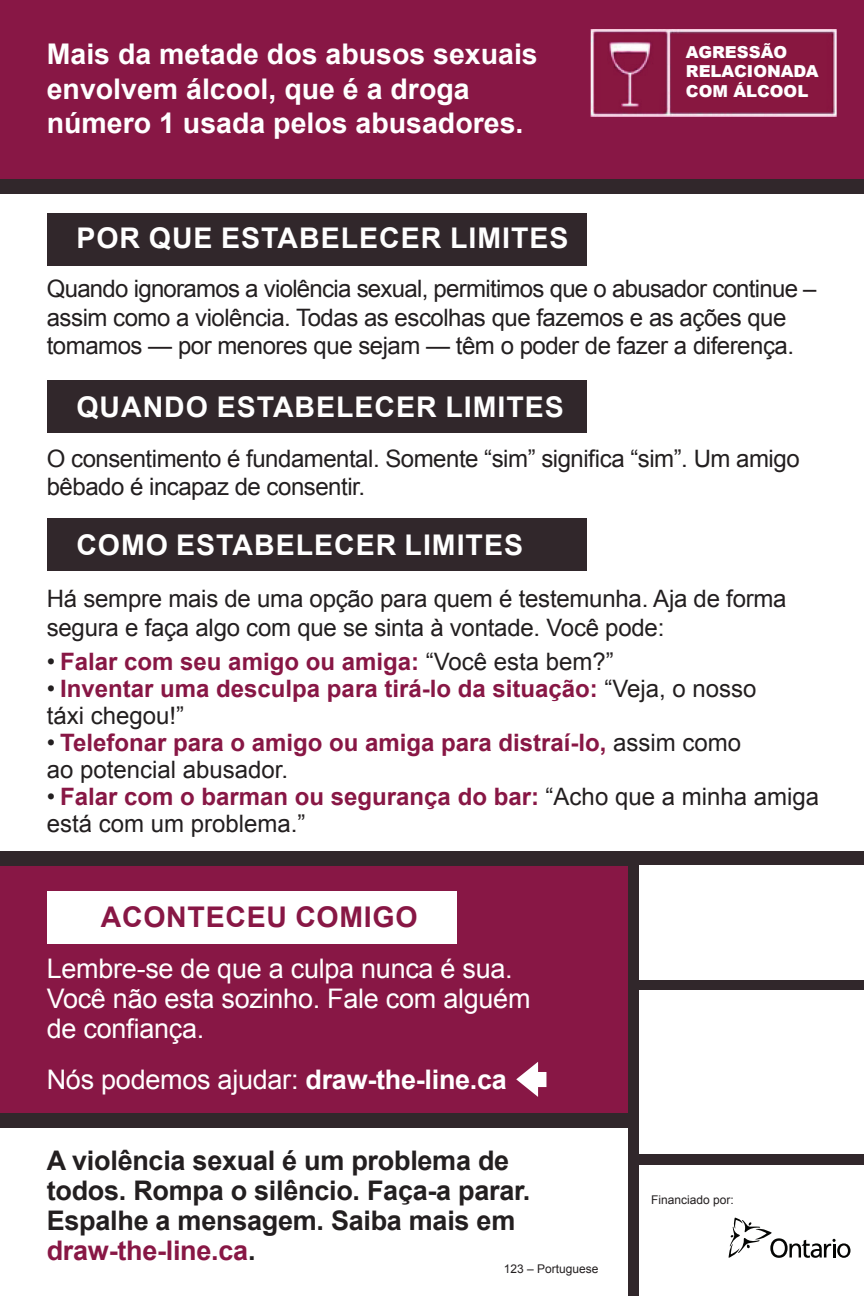
<style>
.page{position:relative;width:864px;height:1296px;background:#fff}
.page>*{position:absolute;margin:0;border:0;box-sizing:border-box;transform-origin:0 0}
.t1{font:700 28.5px/34.5px "Arial";color:#fff}
.t2{font:700 28.5px "Arial";letter-spacing:.035em;color:#fff}
.t3{font:700 28.5px "Arial";letter-spacing:.025em;color:#881745}
.t4{font:27px/30px "Arial";letter-spacing:-.01em;color:#fff}
.t5{font:700 27px/30px "Arial";letter-spacing:-.01em;color:#231f20}
.t6{font:24px/28.5px "Arial";letter-spacing:-.02em;color:#231f20}
.t7{font:700 24px/27px "Arial";color:#881745}
.t8{font:24px/27px "Arial";color:#231f20}
.t9{font:900 16.5px/19.5px "Arial";color:#fff}
.t10{font:12px "Arial";color:#231f20}
.s1{font-weight:400;color:#231f20}
.s2{font-weight:700;color:#881745}
.s3{font-weight:700}
.s4{color:#881745}
</style>
<div class="page">
<div style="left:0;top:0;width:864px;height:186px;background:#881745"></div>
<div style="left:0;top:858px;width:864px;height:262px;background:#881745"></div>
<img style="left:590px;top:30px;width:246px;height:86px">
<div style="left:47px;top:213px;width:539px;height:52px;background:#31272b"></div>
<div style="left:0;top:179px;width:864px;height:14px;background:#31272b"></div>
<div style="left:0;top:851px;width:864px;height:14px;background:#31272b"></div>
<div style="left:629px;top:854px;width:235px;height:442px;background:#31272b"></div>
<div style="left:0;top:1113px;width:864px;height:15px;background:#31272b"></div>
<div style="left:47px;top:381px;width:539px;height:52px;background:#31272b"></div>
<div style="left:47px;top:519px;width:539px;height:52px;background:#31272b"></div>
<div style="left:47px;top:891px;width:409px;height:52px;background:#fff"></div>
<div style="left:640px;top:865px;width:224px;height:114px;background:#fff"></div>
<div style="left:640px;top:990px;width:224px;height:164px;background:#fff"></div>
<div style="left:640px;top:1166px;width:224px;height:130px;background:#fff"></div>
<svg style="left:516px;top:1062px;width:30px;height:35px"></svg>
<svg style="left:729px;top:1218px;width:121px;height:40px"></svg>
<p class="t1" style="left:47px;top:37px;width:493px">Mais da metade dos abusos sexuais envolvem álcool, que é a droga número 1 usada pelos abusadores.</p>
<p class="t2" style="left:76px;top:218px;width:494px">POR QUE ESTABELECER LIMITES</p>
<p class="t9" style="left:686px;top:42px;width:134px">AGRESSÃO<br>RELACIONADA<br>COM ÁLCOOL</p>
<p class="t6" style="left:47px;top:274px;width:771px">Quando ignoramos a violência sexual, permitimos que o abusador continue – assim como a violência. Todas as escolhas que fazemos e as ações que tomamos — por menores que sejam — têm o poder de fazer a diferença.</p>
<p class="t2" style="left:76px;top:387px;width:489px">QUANDO ESTABELECER LIMITES</p>
<p class="t6" style="left:47px;top:444px;width:754px">O consentimento é fundamental. Somente “sim” significa “sim”. Um amigo bêbado é incapaz de consentir.</p>
<p class="t2" style="left:76px;top:525px;width:448px">COMO ESTABELECER LIMITES</p>
<p class="t6" style="left:47px;top:584px;width:741px">Há sempre mais de uma opção para quem é testemunha. Aja de forma segura e faça algo com que se sinta à vontade. Você pode:</p>
<p class="t7" style="left:47px;top:648px;width:568px"><span class="s1">•</span> Falar com seu amigo ou amiga: <span class="s1">“Você esta bem?”</span></p>
<p class="t7" style="left:47px;top:675px;width:711px"><span class="s1">•</span> Inventar uma desculpa para tirá-lo da situação: <span class="s1">“Veja, o nosso táxi chegou!”</span></p>
<p class="t7" style="left:47px;top:729px;width:696px"><span class="s1">•</span> Telefonar para o amigo ou amiga para distraí-lo, <span class="s1">assim como ao potencial abusador.</span></p>
<p class="t8" style="left:47px;top:783px;width:774px">• <span class="s2">Falar com o barman ou segurança do bar:</span> “Acho que a minha amiga está com um problema.”</p>
<p class="t3" style="left:101px;top:897px;width:318px">ACONTECEU COMIGO</p>
<p class="t4" style="left:47px;top:953px;width:485px">Lembre-se de que a culpa nunca é sua.<br>Você não esta sozinho. Fale com alguém de confiança.</p>
<p class="t4" style="left:47px;top:1065px;width:462px">Nós podemos ajudar: <span class="s3">draw-the-line.ca</span></p>
<p class="t5" style="left:47px;top:1145px;width:485px">A violência sexual é um problema de todos. Rompa o silêncio. Faça-a parar.<br>Espalhe a mensagem. Saiba mais em <span class="s4">draw-the-line.ca</span>.</p>
<p class="t10" style="left:504px;top:1261px;width:96px">123 – Portuguese</p>
<p class="t10" style="left:651px;top:1191px;width:84px">Financiado por:</p>
</div>
